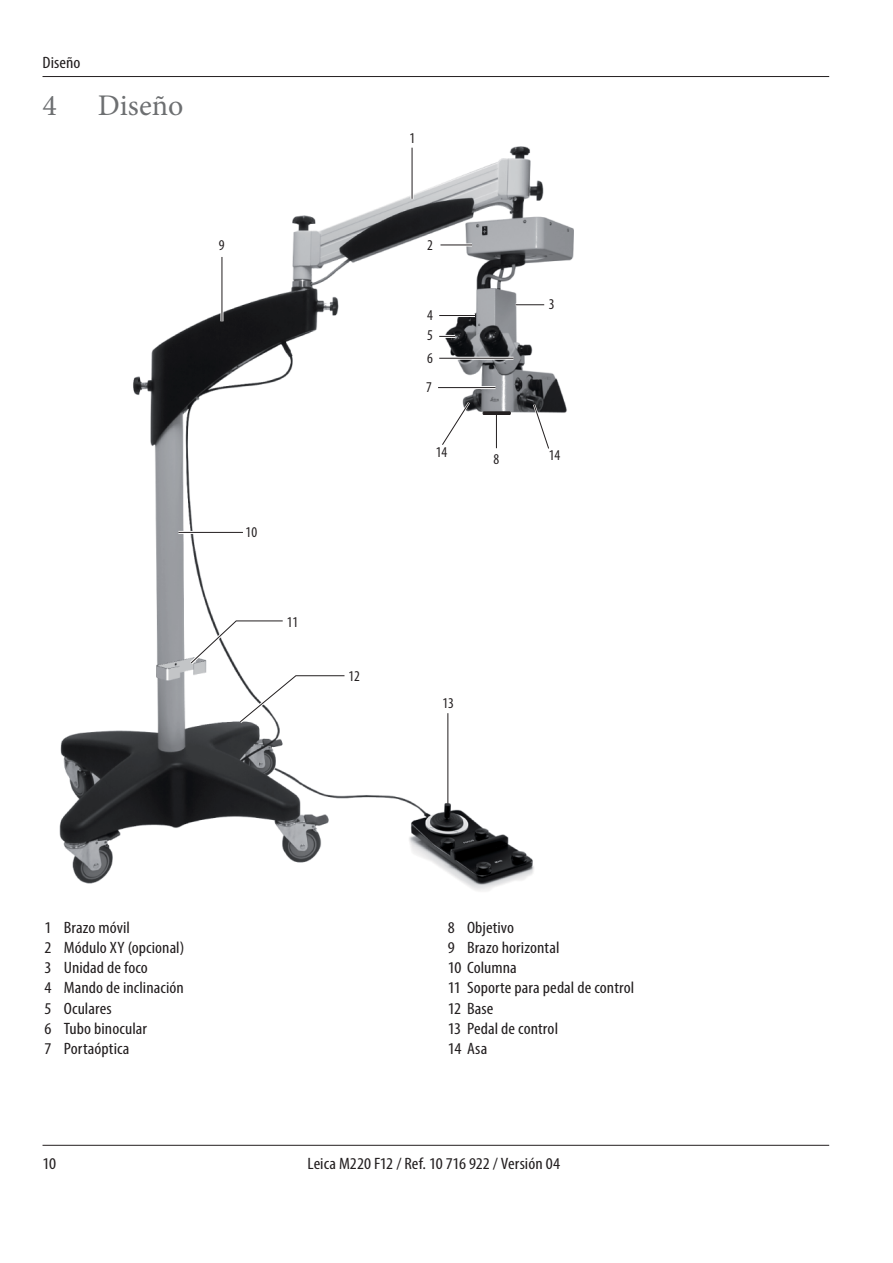
<style>
.page{position:relative;width:893px;height:1263px;background:#fff}
.page>*{position:absolute;margin:0;border:0;box-sizing:border-box;transform-origin:0 0}
.t1{font:30px "Minion Pro";color:#6d6f71}
.t2{font:condensed 16.5px "Myriad Pro";letter-spacing:.005em;color:#231f20;scale:1.1 1}
.t3{font:condensed 15px/29.4px "Myriad Pro";color:#231f20}
</style>
<div class="page">
<hr style="left:43px;top:76px;width:786px;height:1px;background:#231f20">
<hr style="left:43px;top:1145px;width:786px;height:1px;background:#231f20">
<img style="left:59px;top:218px;width:515px;height:673px">
<svg style="left:221px;top:147px;width:324px;height:657px"></svg>
<hr style="left:178px;top:531px;width:65px;height:3px;background:#fff">
<hr style="left:178px;top:532px;width:65px;height:1px;background:#231f20">
<svg style="left:187px;top:618px;width:99px;height:49px"></svg>
<div style="left:483px;top:412px;width:27px;height:3px;border:1px solid #231f20"></div>
<svg style="left:439px;top:400px;width:33px;height:48px"></svg>
<svg style="left:531px;top:402px;width:20px;height:49px"></svg>
<p class="t2" style="left:43px;top:52px;width:36px">Diseño</p>
<p class="t1" style="left:43px;top:86px;width:16px">4</p>
<p class="t1" style="left:98px;top:86px;width:87px">Diseño</p>
<p class="t3" style="left:219px;top:231px;width:7px">9</p>
<p class="t3" style="left:246px;top:518px;width:13px">10</p>
<p class="t3" style="left:287px;top:607px;width:13px">11</p>
<p class="t3" style="left:410px;top:123px;width:7px">1</p>
<p class="t3" style="left:427px;top:231px;width:7px">2</p>
<p class="t3" style="left:427px;top:301px;width:7px">4</p>
<p class="t3" style="left:426px;top:343px;width:8px">6<br>7</p>
<p class="t3" style="left:427px;top:321px;width:7px">5</p>
<p class="t3" style="left:549px;top:290px;width:7px">3</p>
<p class="t3" style="left:436px;top:438px;width:13px">14</p>
<p class="t3" style="left:549px;top:440px;width:13px">14</p>
<p class="t3" style="left:493px;top:445px;width:7px">8</p>
<p class="t3" style="left:348px;top:661px;width:13px">12</p>
<p class="t3" style="left:442px;top:689px;width:13px">13</p>
<p class="t2" style="left:45px;top:917px;width:79px">1 Brazo móvil</p>
<p class="t2" style="left:45px;top:937px;width:128px">2 Módulo XY (opcional)</p>
<p class="t2" style="left:45px;top:958px;width:95px">3 Unidad de foco</p>
<p class="t2" style="left:45px;top:978px;width:128px">4 Mando de inclinación</p>
<p class="t2" style="left:45px;top:998px;width:62px">5 Oculares</p>
<p class="t2" style="left:45px;top:1018px;width:95px">6 Tubo binocular</p>
<p class="t2" style="left:45px;top:1039px;width:79px">7 Portaóptica</p>
<p class="t2" style="left:448px;top:917px;width:62px">8 Objetivo</p>
<p class="t2" style="left:448px;top:937px;width:103px">9 Brazo horizontal</p>
<p class="t2" style="left:448px;top:958px;width:64px">10 Columna</p>
<p class="t2" style="left:448px;top:978px;width:171px">11 Soporte para pedal de control</p>
<p class="t2" style="left:448px;top:998px;width:43px">12 Base</p>
<p class="t2" style="left:448px;top:1018px;width:102px">13 Pedal de control</p>
<p class="t2" style="left:448px;top:1039px;width:37px">14 Asa</p>
<p class="t2" style="left:43px;top:1153px;width:14px">10</p>
<p class="t2" style="left:307px;top:1153px;width:231px">Leica M220 F12 / Ref. 10 716 922 / Versión 04</p>
</div>
